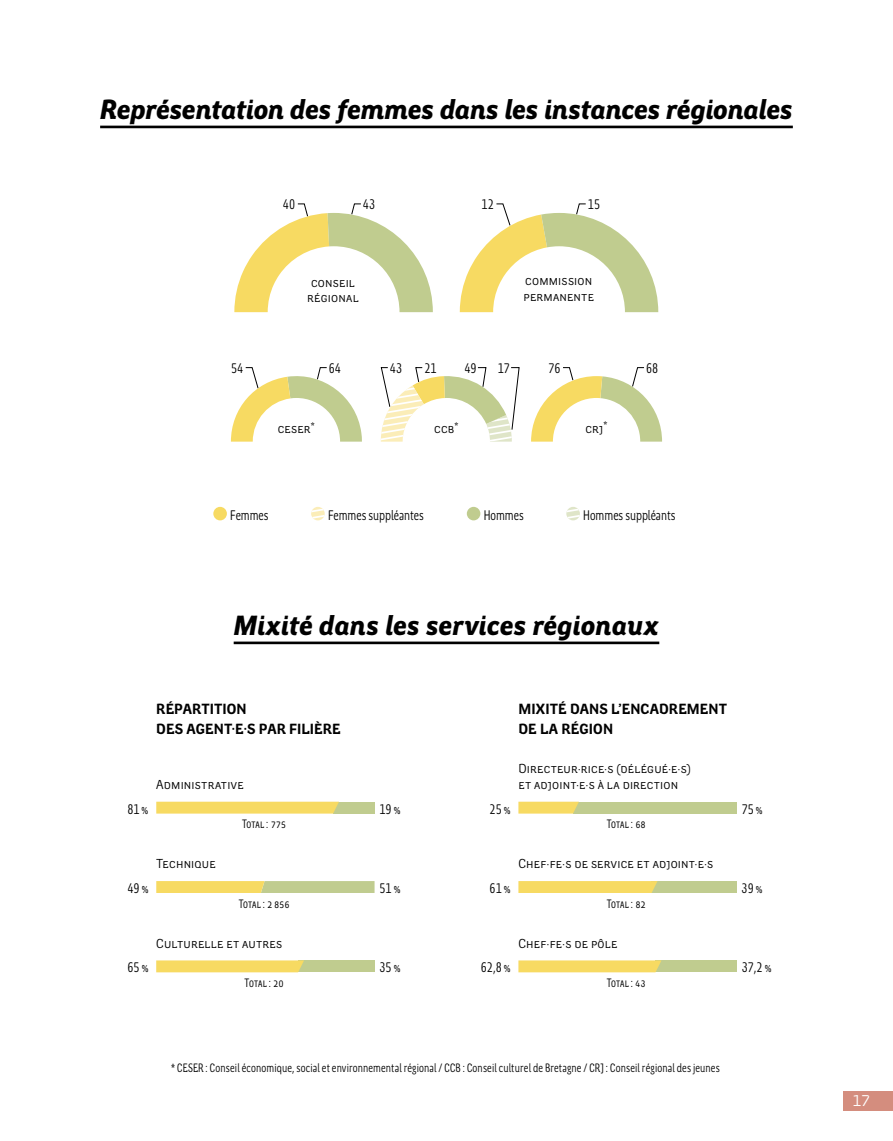
<style>
.page{position:relative;width:893px;height:1141px;background:#fff}
.page>*{position:absolute;margin:0;border:0;box-sizing:border-box;transform-origin:0 0}
.t1{font:italic 900 28px "Region Bretagne New";letter-spacing:-.01em;color:#000}
.t2{font:15.75px "Region Bretagne New";color:#fff}
.t3{font:700 14.88px/19.8px "Region Bretagne New";letter-spacing:.005em;color:#000}
.t4{font:14px "Region Bretagne Cond New";color:#000}
.t5{font:13.83px "Region Bretagne Cond New";color:#000}
.t6{font:13.12px/15.8px "Region Bretagne New";letter-spacing:.01em;color:#000}
.t7{font:12.25px "Region Bretagne Cond New";letter-spacing:.01em;color:#000}
.t8{font:12.25px "Region Bretagne Cond New";letter-spacing:-.01em;color:#000}
</style>
<div class="page">
<hr style="left:100px;top:126px;width:693px;height:2px;background:#000">
<hr style="left:234px;top:642px;width:425px;height:2px;background:#000">
<div style="left:467px;top:507px;width:13px;height:13px;background:#c0cc8f;border-radius:50%"></div>
<svg style="left:566px;top:507px;width:14px;height:13px"></svg>
<div style="left:213px;top:507px;width:14px;height:13px;background:#f7da62;border-radius:50%"></div>
<svg style="left:311px;top:507px;width:14px;height:13px"></svg>
<svg style="left:234px;top:203px;width:199px;height:109px"></svg>
<svg style="left:156px;top:881px;width:219px;height:12px"></svg>
<svg style="left:460px;top:203px;width:198px;height:109px"></svg>
<div style="left:333px;top:802px;width:42px;height:12px;background:#c0cc8f"></div>
<svg style="left:156px;top:802px;width:183px;height:12px"></svg>
<div style="left:573px;top:802px;width:164px;height:12px;background:#c0cc8f"></div>
<svg style="left:518px;top:802px;width:61px;height:12px"></svg>
<div style="left:652px;top:881px;width:85px;height:12px;background:#c0cc8f"></div>
<svg style="left:518px;top:881px;width:139px;height:12px"></svg>
<div style="left:655px;top:960px;width:82px;height:12px;background:#c0cc8f"></div>
<svg style="left:518px;top:960px;width:143px;height:12px"></svg>
<div style="left:298px;top:960px;width:76px;height:12px;background:#c0cc8f"></div>
<svg style="left:156px;top:960px;width:148px;height:12px"></svg>
<div style="left:843px;top:1091px;width:50px;height:20px;background:#d48d7e"></div>
<svg style="left:231px;top:367px;width:131px;height:75px"></svg>
<svg style="left:381px;top:367px;width:139px;height:75px"></svg>
<svg style="left:531px;top:367px;width:131px;height:75px"></svg>
<h1 class="t1" style="left:100px;top:94px;width:694px">Représentation des femmes dans les instances régionales</h1>
<p class="t4" style="left:283px;top:196px;width:14px">40</p>
<p class="t4" style="left:588px;top:196px;width:14px">15</p>
<p class="t4" style="left:482px;top:196px;width:14px">12</p>
<p class="t4" style="left:363px;top:196px;width:14px">43</p>
<p class="t6" style="left:307px;top:274px;width:53px">conseil régional</p>
<p class="t6" style="left:524px;top:273px;width:72px">commission permanente</p>
<p class="t4" style="left:231px;top:360px;width:14px">54</p>
<p class="t4" style="left:329px;top:360px;width:14px">64</p>
<p class="t6" style="left:278px;top:421px;width:39px">ceser<sup>*</sup></p>
<p class="t4" style="left:390px;top:360px;width:14px">43</p>
<p class="t4" style="left:424px;top:360px;width:14px">21</p>
<p class="t4" style="left:465px;top:360px;width:14px">49</p>
<p class="t4" style="left:498px;top:360px;width:14px">17</p>
<p class="t4" style="left:646px;top:360px;width:14px">68</p>
<p class="t4" style="left:549px;top:360px;width:13px">76</p>
<p class="t6" style="left:434px;top:421px;width:26px">ccb<sup>*</sup></p>
<p class="t6" style="left:585px;top:421px;width:24px">crj<sup>*</sup></p>
<p class="t4" style="left:230px;top:507px;width:40px">Femmes</p>
<p class="t4" style="left:328px;top:507px;width:97px">Femmes suppléantes</p>
<p class="t4" style="left:484px;top:507px;width:41px">Hommes</p>
<p class="t4" style="left:583px;top:507px;width:94px">Hommes suppléants</p>
<h1 class="t1" style="left:234px;top:610px;width:427px">Mixité dans les services régionaux</h1>
<p class="t3" style="left:156px;top:700px;width:186px">RÉPARTITION<br>DES AGENT·E·S PAR FILIÈRE</p>
<p class="t3" style="left:518px;top:700px;width:210px">MIXITÉ DANS L’ENCADREMENT<br>DE LA RÉGION</p>
<p class="t4" style="left:127px;top:801px;width:23px">81%</p>
<p class="t6" style="left:518px;top:761px;width:174px">Directeur·rice·s (délégué·e·s) et adjoint·e·s à la direction</p>
<p class="t6" style="left:156px;top:777px;width:89px">Administrative</p>
<p class="t8" style="left:242px;top:818px;width:46px">Total: 775</p>
<p class="t7" style="left:607px;top:818px;width:41px">Total: 68</p>
<p class="t4" style="left:380px;top:801px;width:23px">19%</p>
<p class="t4" style="left:490px;top:801px;width:23px">25%</p>
<p class="t4" style="left:742px;top:801px;width:23px">75%</p>
<p class="t6" style="left:156px;top:856px;width:61px">Technique</p>
<p class="t6" style="left:518px;top:856px;width:196px">Chef·fe·s de service et adjoint·e·s</p>
<p class="t4" style="left:127px;top:880px;width:23px">49%</p>
<p class="t4" style="left:379px;top:880px;width:23px">51%</p>
<p class="t4" style="left:490px;top:880px;width:23px">61%</p>
<p class="t5" style="left:742px;top:881px;width:23px">39%</p>
<p class="t8" style="left:239px;top:897px;width:52px">Total: 2 856</p>
<p class="t7" style="left:607px;top:897px;width:41px">Total: 82</p>
<p class="t6" style="left:156px;top:935px;width:127px">Culturelle et autres</p>
<p class="t6" style="left:518px;top:935px;width:101px">Chef·fe·s de pôle</p>
<p class="t4" style="left:127px;top:960px;width:23px">65%</p>
<p class="t4" style="left:379px;top:960px;width:23px">35%</p>
<p class="t4" style="left:481px;top:960px;width:32px">62,8%</p>
<p class="t4" style="left:742px;top:960px;width:32px">37,2%</p>
<p class="t7" style="left:245px;top:976px;width:41px">Total: 20</p>
<p class="t7" style="left:607px;top:976px;width:41px">Total: 43</p>
<p class="t7" style="left:171px;top:1061px;width:550px">* CESER : Conseil économique, social et environnemental régional / CCB : Conseil culturel de Bretagne / CRJ: Conseil régional des jeunes</p>
<p class="t2" style="left:852px;top:1092px;width:20px">17</p>
</div>
